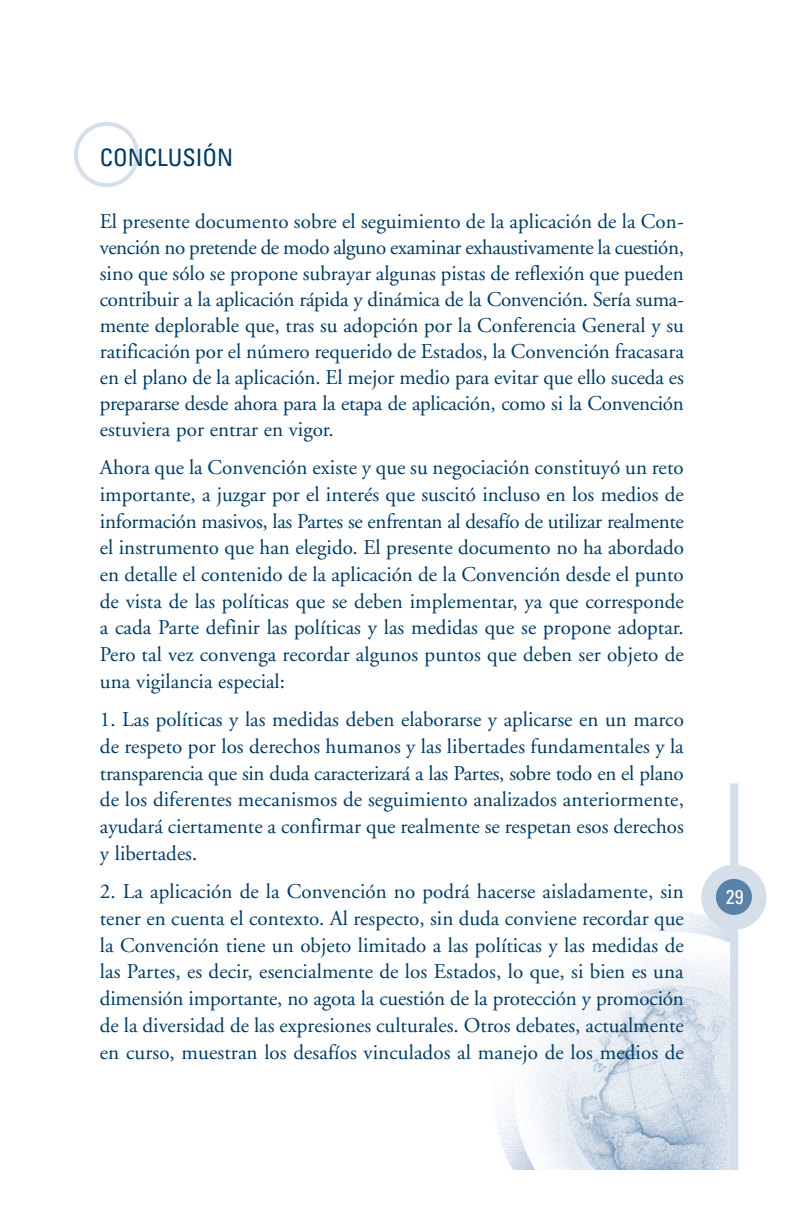
<style>
.page{position:relative;width:792px;height:1224px;background:#fff}
.page>*{position:absolute;margin:0;border:0;box-sizing:border-box;transform-origin:0 0}
.t1{font:condensed 24px "Univers";color:#003a62}
.t2{font:21px/26.6px "Adobe Garamond";color:#003a62;text-align:justify}
.t3{font:condensed 20px "Univers";color:#fff}
</style>
<div class="page">
<img style="left:497px;top:865px;width:233px;height:305px">
<div style="left:730px;top:783px;width:8px;height:387px;background:#d4dfea"></div>
<div style="left:701px;top:865px;width:66px;height:65px;background:#d4dfea;border-radius:50%"></div>
<div style="left:716px;top:879px;width:36px;height:36px;background:#5982a6;border-radius:50%"></div>
<div style="left:74px;top:122px;width:65px;height:65px;border:4px solid #d4dfea;border-radius:50%"></div>
<p class="t1" style="left:100px;top:142px;width:135px">CONCLUSIÓN</p>
<p class="t2" style="left:100px;top:208px;width:586px;line-height:26px">El presente documento sobre el seguimiento de la aplicación de la Con&shy;vención no pretende de modo alguno examinar exhaustivamente la cuestión, sino que sólo se propone subrayar algunas pistas de reflexión que pueden contribuir a la aplicación rápida y dinámica de la Convención. Sería suma&shy;mente deplorable que, tras su adopción por la Conferencia General y su ratificación por el número requerido de Estados, la Convención fracasara en el plano de la aplicación. El mejor medio para evitar que ello suceda es prepararse desde ahora para la etapa de aplicación, como si la Convención estuviera por entrar en vigor.</p>
<p class="t2" style="left:100px;top:455px;width:586px">Ahora que la Convención existe y que su negociación constituyó un reto importante, a juzgar por el interés que suscitó incluso en los medios de información masivos, las Partes se enfrentan al desafío de utilizar realmente el instrumento que han elegido. El presente documento no ha abordado en detalle el contenido de la aplicación de la Convención desde el punto de vista de las políticas que se deben implementar, ya que corresponde a cada Parte definir las políticas y las medidas que se propone adoptar.<br>Pero tal vez convenga recordar algunos puntos que deben ser objeto de una vigilancia especial:</p>
<p class="t2" style="left:100px;top:707px;width:586px">1. Las políticas y las medidas deben elaborarse y aplicarse en un marco de respeto por los derechos humanos y las libertades fundamentales y la transparencia que sin duda caracterizará a las Partes, sobre todo en el plano de los diferentes mecanismos de seguimiento analizados anteriormente, ayudará ciertamente a confirmar que realmente se respetan esos derechos y libertades.</p>
<p class="t2" style="left:100px;top:879px;width:586px">2. La aplicación de la Convención no podrá hacerse aisladamente, sin tener en cuenta el contexto. Al respecto, sin duda conviene recordar que la Convención tiene un objeto limitado a las políticas y las medidas de las Partes, es decir, esencialmente de los Estados, lo que, si bien es una dimensión importante, no agota la cuestión de la protección y promoción de la diversidad de las expresiones culturales. Otros debates, actualmente en curso, muestran los desafíos vinculados al manejo de los medios de</p>
<p class="t3" style="left:726px;top:885px;width:19px">29</p>
</div>
